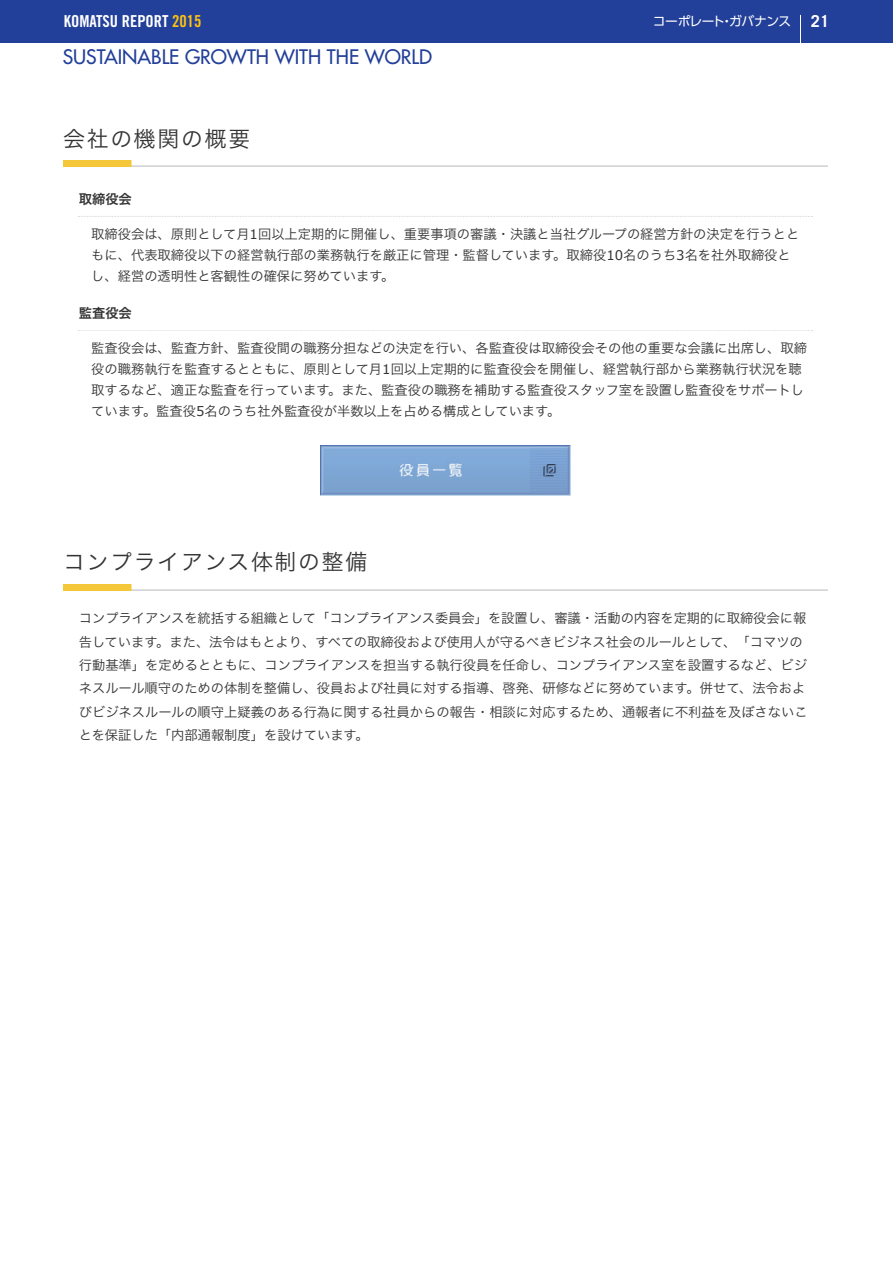
<style>
.page{position:relative;width:893px;height:1263px;background:#fff}
.page>*{position:absolute;margin:0;border:0;box-sizing:border-box;transform-origin:0 0}
.t1{font:21.9px "Hira Kaku Pro N W3";letter-spacing:.08em;color:#333}
.t2{font:19.5px "Futura";color:#223f99}
.t3{font:16.5px "Trade Gothic Bold Cond Twenty";color:#fff}
.t4{font:13.2px/21px "Hira Kaku Pro N W3";color:#333}
.t5{font:13.2px "Hira Kaku Pro N W6";color:#333}
.t6{font:12.75px "UD Shin Go Pr 6 N";letter-spacing:-.045em;color:#fff}
.s1{color:#fec210}
.s2{font-family:"Trade Gothic";font-weight:700;font-size:16.5px}
.s3{font-family:"Verdana"}
</style>
<div class="page">
<div style="left:0;top:0;width:893px;height:43px;background:#223f99"></div>
<hr style="left:800px;top:15px;width:1px;height:30px;background:#fff">
<img style="left:63px;top:161px;width:765px;height:6px">
<svg style="left:79px;top:216px;width:734px;height:1px"></svg>
<svg style="left:79px;top:330px;width:734px;height:1px"></svg>
<img style="left:321px;top:445px;width:249px;height:50px">
<img style="left:63px;top:584px;width:765px;height:6px">
<p class="t3" style="left:64px;top:11px;width:139px">KOMATSU REPORT <span class="s1">2015</span></p>
<p class="t6" style="left:653px;top:11px;width:178px">コーポレート・ガバナンス <span class="s2">21</span></p>
<h2 class="t2" style="left:63px;top:44px;width:371px">SUSTAINABLE GROWTH WITH THE WORLD</h2>
<h1 class="t1" style="left:63px;top:119px;width:188px">会社の機関の概要</h1>
<p class="t5" style="left:79px;top:187px;width:55px">取締役会</p>
<p class="t4" style="left:91px;top:222px;width:710px">取締役会は、原則として月<span class="s3">1</span>回以上定期的に開催し、重要事項の審議・決議と当社グループの経営方針の決定を行うとともに、代表取締役以下の経営執行部の業務執行を厳正に管理・監督しています。取締役<span class="s3">10</span>名のうち<span class="s3">3</span>名を社外取締役とし、経営の透明性と客観性の確保に努めています。</p>
<p class="t5" style="left:79px;top:301px;width:55px">監査役会</p>
<p class="t4" style="left:91px;top:336px;width:717px">監査役会は、監査方針、監査役間の職務分担などの決定を行い、各監査役は取締役会その他の重要な会議に出席し、取締役の職務執行を監査するとともに、原則として月<span class="s3">1</span>回以上定期的に監査役会を開催し、経営執行部から業務執行状況を聴取するなど、適正な監査を行っています。また、監査役の職務を補助する監査役スタッフ室を設置し監査役をサポートしています。監査役<span class="s3">5</span>名のうち社外監査役が半数以上を占める構成としています。</p>
<h1 class="t1" style="left:63px;top:542px;width:306px">コンプライアンス体制の整備</h1>
<p class="t4" style="left:79px;top:606px;width:730px;line-height:23.4px">コンプライアンスを統括する組織として「コンプライアンス委員会」を設置し、審議・活動の内容を定期的に取締役会に報告しています。また、法令はもとより、すべての取締役および使用人が守るべきビジネス社会のルールとして、「コマツの行動基準」を定めるとともに、コンプライアンスを担当する執行役員を任命し、コンプライアンス室を設置するなど、ビジネスルール順守のための体制を整備し、役員および社員に対する指導、啓発、研修などに努めています。併せて、法令およびビジネスルールの順守上疑義のある行為に関する社員からの報告・相談に対応するため、通報者に不利益を及ぼさないことを保証した「内部通報制度」を設けています。</p>
</div>
